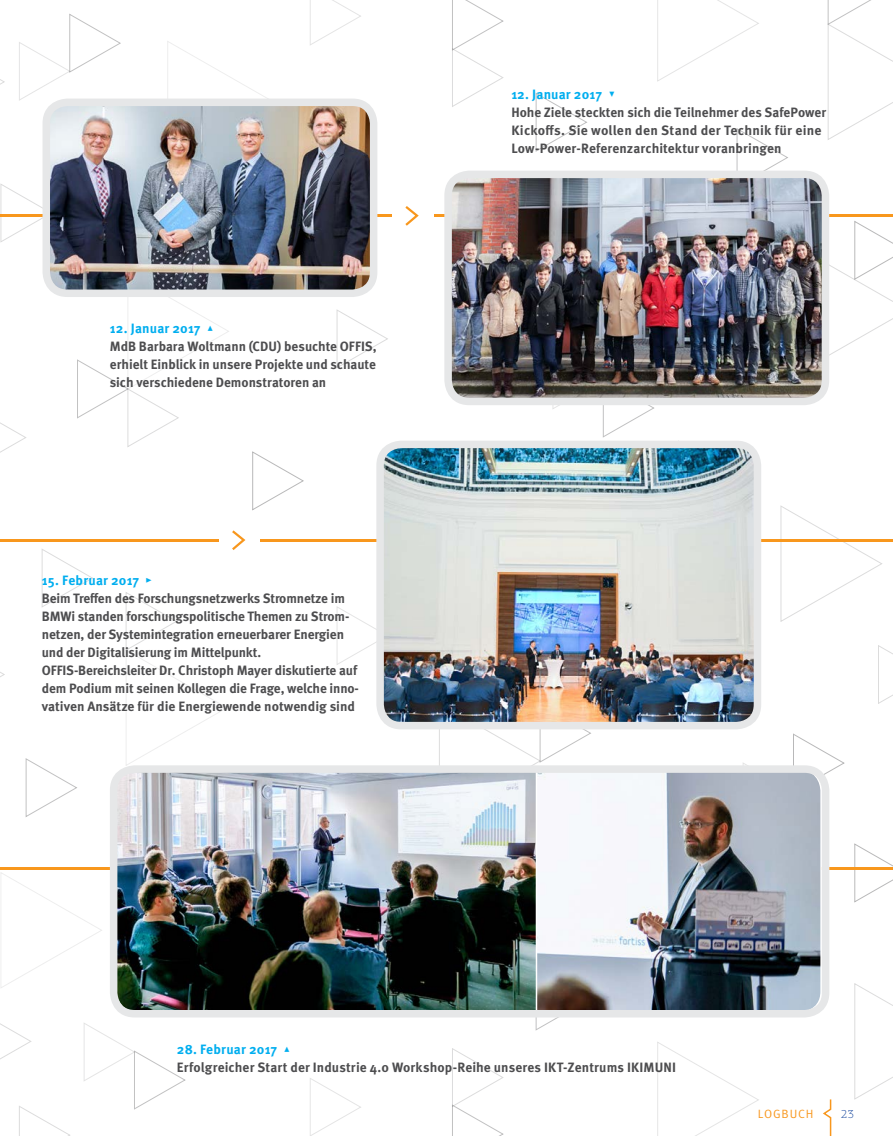
<style>
.page{position:relative;width:893px;height:1136px;background:#fff}
.page>*{position:absolute;margin:0;border:0;box-sizing:border-box;transform-origin:0 0}
.t1{font:700 13.5px/18px "Meta OT";letter-spacing:-.01em;color:#4d4d4f}
.t2{font:700 13.5px "Meta OT";letter-spacing:.01em;color:#4d4d4f}
.t3{font:700 13.5px "Meta OT";letter-spacing:.01em;color:#00aeef}
.t4{font:12px "Meta OT";letter-spacing:.07em;color:#f8971d}
.t5{font:100 12px "PF Agora Slab Pro";color:#17479e}
</style>
<div class="page">
<svg style="left:337px;top:310px;width:51px;height:58px"></svg>
<svg style="left:42px;top:549px;width:51px;height:58px"></svg>
<svg style="left:26px;top:758px;width:51px;height:59px"></svg>
<svg style="left:0;top:184px;width:43px;height:58px"></svg>
<svg style="left:743px;top:733px;width:102px;height:42px"></svg>
<svg style="left:736px;top:128px;width:52px;height:43px"></svg>
<svg style="left:878px;top:645px;width:15px;height:59px"></svg>
<svg style="left:0;top:672px;width:5px;height:5px"></svg>
<svg style="left:0;top:422px;width:26px;height:31px"></svg>
<svg style="left:252px;top:451px;width:52px;height:59px"></svg>
<svg style="left:439px;top:729px;width:152px;height:36px"></svg>
<svg style="left:780px;top:505px;width:102px;height:116px"></svg>
<svg style="left:828px;top:0;width:65px;height:140px"></svg>
<svg style="left:0;top:79px;width:5px;height:6px"></svg>
<svg style="left:854px;top:983px;width:39px;height:116px"></svg>
<svg style="left:77px;top:297px;width:152px;height:150px"></svg>
<svg style="left:126px;top:592px;width:101px;height:173px"></svg>
<svg style="left:829px;top:221px;width:64px;height:135px"></svg>
<svg style="left:854px;top:843px;width:39px;height:59px"></svg>
<svg style="left:337px;top:606px;width:39px;height:59px"></svg>
<svg style="left:536px;top:93px;width:51px;height:59px"></svg>
<svg style="left:536px;top:1017px;width:51px;height:13px"></svg>
<svg style="left:310px;top:0;width:51px;height:45px"></svg>
<svg style="left:310px;top:1078px;width:51px;height:57px"></svg>
<svg style="left:19px;top:14px;width:102px;height:87px"></svg>
<svg style="left:552px;top:405px;width:102px;height:32px"></svg>
<svg style="left:167px;top:41px;width:102px;height:58px"></svg>
<svg style="left:0;top:869px;width:222px;height:266px"></svg>
<svg style="left:452px;top:0;width:52px;height:107px"></svg>
<svg style="left:452px;top:1048px;width:52px;height:87px"></svg>
<svg style="left:657px;top:0;width:102px;height:82px"></svg>
<svg style="left:657px;top:1042px;width:102px;height:93px"></svg>
<hr style="left:0;top:215px;width:392px;height:2px;background:#f8971d">
<hr style="left:0;top:539px;width:218px;height:2px;background:#f8971d">
<hr style="left:0;top:867px;width:893px;height:2px;background:#f8971d">
<hr style="left:434px;top:215px;width:459px;height:2px;background:#f8971d">
<hr style="left:261px;top:539px;width:632px;height:2px;background:#f8971d">
<svg style="left:405px;top:206px;width:14px;height:20px"></svg>
<svg style="left:232px;top:530px;width:14px;height:20px"></svg>
<svg style="left:823px;top:1099px;width:9px;height:36px"></svg>
<img style="left:453px;top:180px;width:367px;height:216px">
<div style="left:444px;top:171px;width:385px;height:234px;border:8px solid #e6e7e8;border-radius:21px"></div>
<img style="left:52px;top:108px;width:316px;height:180px">
<div style="left:43px;top:99px;width:334px;height:198px;border:8px solid #e6e7e8;border-radius:21px"></div>
<img style="left:385px;top:449px;width:367px;height:271px">
<div style="left:376px;top:440px;width:385px;height:289px;border:8px solid #e6e7e8;border-radius:21px"></div>
<img style="left:119px;top:774px;width:416px;height:234px">
<img style="left:535px;top:768px;width:288px;height:240px">
<div style="left:110px;top:765px;width:719px;height:252px;border:8px solid #e6e7e8;border-radius:21px"></div>
<p class="t3" style="left:110px;top:320px;width:105px">12. Januar 2017 ▴</p>
<p class="t1" style="left:110px;top:337px;width:268px;text-align:justify">MdB Barbara Woltmann (CDU) besuchte OFFIS, erhielt Einblick in unsere Projekte und schaute sich verschiedene Demonstratoren an</p>
<p class="t3" style="left:42px;top:572px;width:112px">15. Februar 2017 ▸</p>
<p class="t1" style="left:42px;top:589px;width:319px">Beim Treffen des Forschungsnetzwerks Stromnetze im BMWi standen forschungspolitische Themen zu Strom&shy;netzen, der Systemintegration erneuerbarer Energien und der Digitalisierung im Mittelpunkt.<br>OFFIS-Bereichsleiter Dr. Christoph Mayer diskutierte auf dem Podium mit seinen Kollegen die Frage, welche inno&shy;vativen Ansätze für die Energiewende notwendig sind</p>
<p class="t3" style="left:511px;top:86px;width:105px">12. Januar 2017 ▾</p>
<p class="t1" style="left:511px;top:103px;width:316px">Hohe Ziele steckten sich die Teilnehmer des SafePower<br>Kickoffs. Sie wollen den Stand der Technik für eine<br>Low-Power-Referenzarchitektur voranbringen</p>
<p class="t3" style="left:177px;top:1040px;width:115px">28. Februar 2017 ▴</p>
<p class="t2" style="left:177px;top:1058px;width:501px">Erfolgreicher Start der Industrie 4.0 Workshop-Reihe unseres IKT-Zentrums IKIMUNI</p>
<p class="t4" style="left:758px;top:1106px;width:57px">LOGBUCH</p>
<p class="t5" style="left:841px;top:1107px;width:15px">23</p>
</div>
